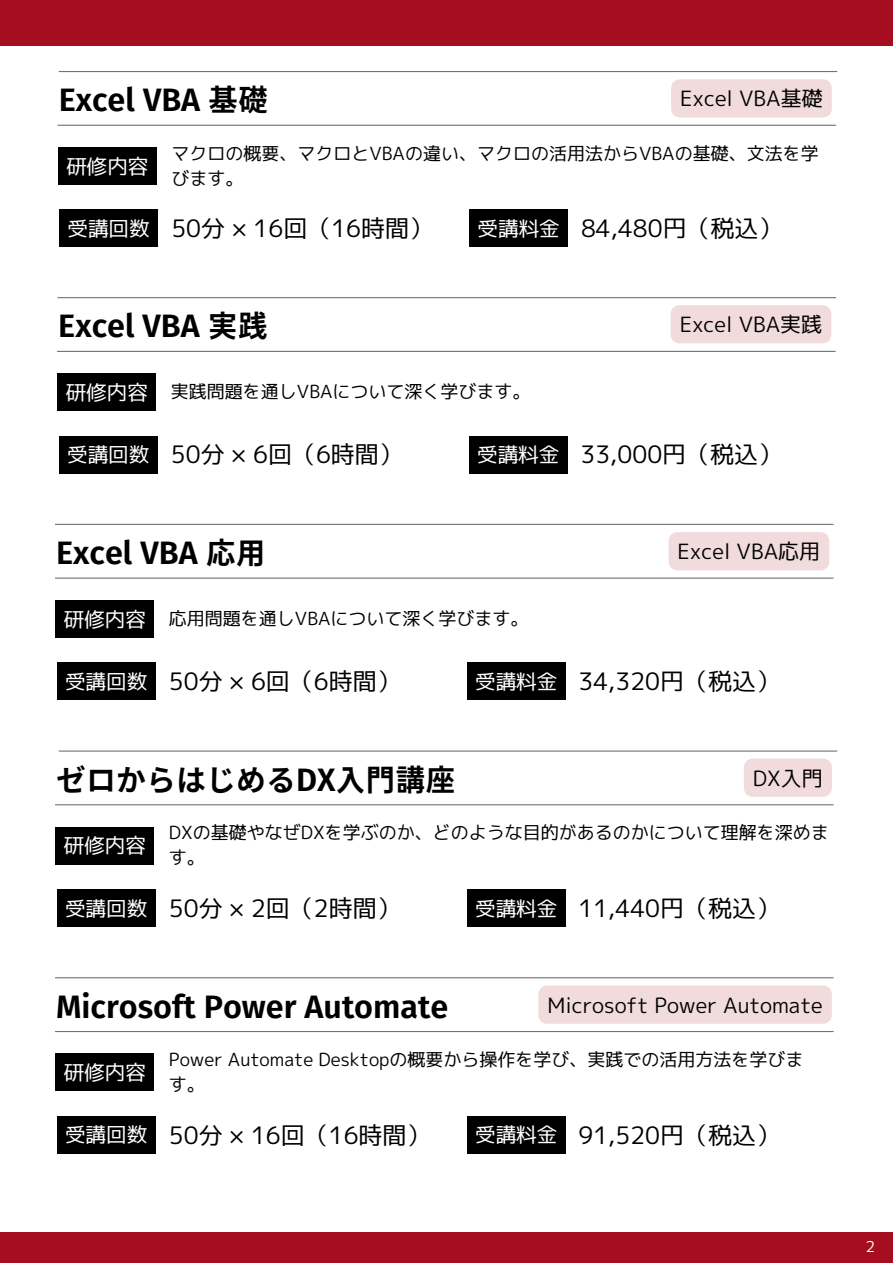
<style>
.page{position:relative;width:893px;height:1264px;background:#fff}
.page>*{position:absolute;margin:0;border:0;box-sizing:border-box;transform-origin:0 0}
.t1{font:700 30px "Glow Sans J";color:#000}
.t2{font:24px "mplus 1 p regular";color:#000}
.t3{font:21px "mplus 1 p regular";color:#000}
.t4{font:20.55px "mplus 1 p regular";color:#fff}
.t5{font:18px/24.8px "mplus 1 p regular";color:#000}
.t6{font:15px "mplus 1 p regular";color:#fff}
</style>
<div class="page">
<div style="left:0;top:1231px;width:892px;height:31px;background:#a60e20"></div>
<div style="left:0;top:0;width:892px;height:46px;background:#a60e20"></div>
<hr style="left:57px;top:125px;width:779px;height:1px;background:#737373">
<div style="left:58px;top:147px;width:99px;height:38px;background:#000"></div>
<div style="left:59px;top:210px;width:99px;height:37px;background:#000"></div>
<div style="left:469px;top:210px;width:99px;height:37px;background:#000"></div>
<div style="left:671px;top:79px;width:160px;height:38px;background:#f1dbdd"></div>
<hr style="left:59px;top:71px;width:778px;height:1px;background:#737373">
<hr style="left:55px;top:577px;width:778px;height:1px;background:#737373">
<div style="left:56px;top:600px;width:98px;height:37px;background:#000"></div>
<div style="left:57px;top:662px;width:98px;height:38px;background:#000"></div>
<div style="left:467px;top:662px;width:98px;height:38px;background:#000"></div>
<div style="left:668px;top:532px;width:161px;height:38px;background:#f1dbdd"></div>
<hr style="left:55px;top:524px;width:778px;height:1px;background:#737373">
<hr style="left:57px;top:351px;width:778px;height:1px;background:#737373">
<div style="left:58px;top:373px;width:98px;height:38px;background:#000"></div>
<div style="left:59px;top:436px;width:98px;height:37px;background:#000"></div>
<div style="left:469px;top:436px;width:98px;height:37px;background:#000"></div>
<div style="left:670px;top:305px;width:161px;height:38px;background:#f1dbdd"></div>
<hr style="left:57px;top:297px;width:779px;height:1px;background:#737373">
<hr style="left:55px;top:804px;width:778px;height:1px;background:#737373">
<div style="left:56px;top:827px;width:98px;height:37px;background:#000"></div>
<div style="left:57px;top:889px;width:98px;height:37px;background:#000"></div>
<div style="left:467px;top:889px;width:98px;height:37px;background:#000"></div>
<div style="left:744px;top:758px;width:87px;height:38px;background:#f1dbdd"></div>
<hr style="left:59px;top:750px;width:778px;height:1px;background:#737373">
<hr style="left:55px;top:1030px;width:778px;height:2px;background:#737373">
<div style="left:56px;top:1053px;width:98px;height:38px;background:#000"></div>
<div style="left:57px;top:1116px;width:98px;height:37px;background:#000"></div>
<div style="left:467px;top:1116px;width:98px;height:37px;background:#000"></div>
<div style="left:538px;top:985px;width:293px;height:38px;background:#f1dbdd"></div>
<hr style="left:55px;top:977px;width:778px;height:1px;background:#737373">
<p class="t1" style="left:59px;top:76px;width:211px">Excel VBA 基礎</p>
<p class="t3" style="left:680px;top:84px;width:144px">Excel VBA基礎</p>
<p class="t5" style="left:171px;top:141px;width:648px">マクロの概要、マクロとVBAの違い、マクロの活用法からVBAの基礎、文法を学びます。</p>
<p class="t2" style="left:171px;top:211px;width:263px">50分 × 16回（16時間）</p>
<p class="t2" style="left:581px;top:211px;width:203px">84,480円（税込）</p>
<p class="t4" style="left:66px;top:152px;width:84px">研修内容</p>
<p class="t4" style="left:68px;top:214px;width:84px">受講回数</p>
<p class="t4" style="left:477px;top:214px;width:84px">受講料金</p>
<p class="t1" style="left:58px;top:303px;width:211px">Excel VBA 実践</p>
<p class="t4" style="left:66px;top:378px;width:84px">研修内容</p>
<p class="t5" style="left:171px;top:379px;width:361px">実践問題を通しVBAについて深く学びます。</p>
<p class="t3" style="left:679px;top:309px;width:144px">Excel VBA実践</p>
<p class="t2" style="left:171px;top:437px;width:233px">50分 × 6回（6時間）</p>
<p class="t2" style="left:580px;top:437px;width:203px">33,000円（税込）</p>
<p class="t4" style="left:67px;top:440px;width:84px">受講回数</p>
<p class="t4" style="left:477px;top:440px;width:84px">受講料金</p>
<p class="t1" style="left:56px;top:529px;width:201px">Excel VBA 応用</p>
<p class="t4" style="left:64px;top:604px;width:84px">研修内容</p>
<p class="t5" style="left:169px;top:606px;width:361px">応用問題を通しVBAについて深く学びます。</p>
<p class="t3" style="left:677px;top:536px;width:144px">Excel VBA応用</p>
<p class="t2" style="left:169px;top:664px;width:233px">50分 × 6回（6時間）</p>
<p class="t2" style="left:578px;top:664px;width:203px">34,320円（税込）</p>
<p class="t4" style="left:65px;top:667px;width:84px">受講回数</p>
<p class="t4" style="left:475px;top:667px;width:84px">受講料金</p>
<p class="t1" style="left:56px;top:756px;width:401px">ゼロからはじめるDX入門講座</p>
<p class="t3" style="left:752px;top:763px;width:71px">DX入門</p>
<p class="t5" style="left:169px;top:820px;width:661px">DXの基礎やなぜDXを学ぶのか、どのような目的があるのかについて理解を深めます。</p>
<p class="t2" style="left:169px;top:891px;width:233px">50分 × 2回（2時間）</p>
<p class="t2" style="left:578px;top:891px;width:203px">11,440円（税込）</p>
<p class="t4" style="left:64px;top:831px;width:84px">研修内容</p>
<p class="t4" style="left:65px;top:893px;width:84px">受講回数</p>
<p class="t4" style="left:475px;top:893px;width:84px">受講料金</p>
<p class="t1" style="left:56px;top:982px;width:393px">Microsoft Power Automate</p>
<p class="t3" style="left:547px;top:989px;width:277px">Microsoft Power Automate</p>
<p class="t5" style="left:169px;top:1046px;width:636px">Power Automate Desktopの概要から操作を学び、実践での活用方法を学びます。</p>
<p class="t2" style="left:169px;top:1117px;width:263px">50分 × 16回（16時間）</p>
<p class="t2" style="left:578px;top:1117px;width:203px">91,520円（税込）</p>
<p class="t4" style="left:64px;top:1057px;width:84px">研修内容</p>
<p class="t4" style="left:65px;top:1120px;width:84px">受講回数</p>
<p class="t4" style="left:475px;top:1120px;width:84px">受講料金</p>
<p class="t6" style="left:865px;top:1235px;width:11px">2</p>
</div>
